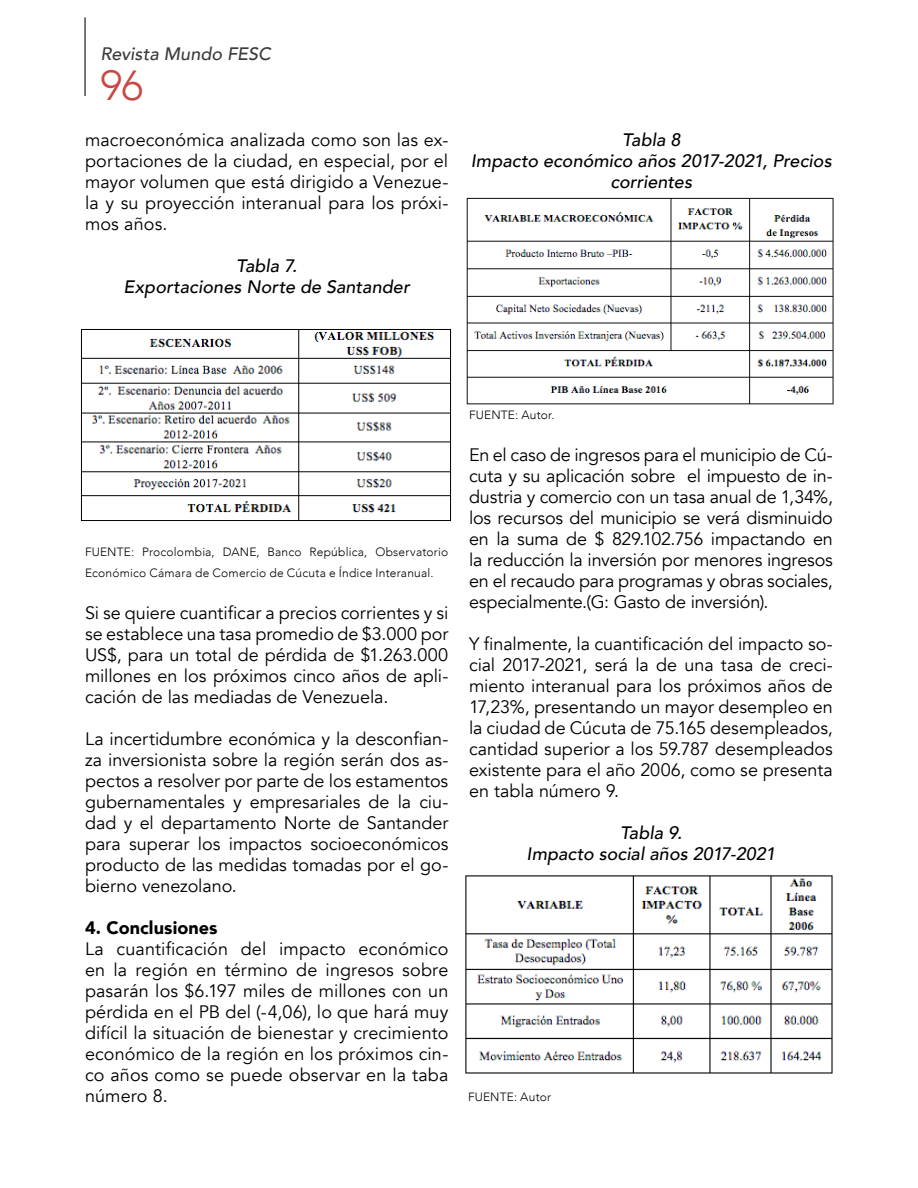
<style>
.page{position:relative;width:918px;height:1188px;background:#fff}
.page>*{position:absolute;margin:0;border:0;box-sizing:border-box;transform-origin:0 0}
.t1{font:300 42px "Avenir";color:#ca4745}
.t2{font:18px/21px "Avenir";color:#000;text-align:justify}
.t3{font:italic 500 18px/21px "Avenir";color:#000;text-align:center}
.t4{font:italic 500 18px "Avenir";color:#3c3c3b}
.t5{font:900 18px "Avenir";letter-spacing:.005em;color:#000}
.t6{font:300 12px/21px "Avenir";letter-spacing:.02em;color:#000}
</style>
<div class="page">
<hr style="left:84px;top:17px;width:2px;height:79px;background:#4a4a49">
<img style="left:81px;top:329px;width:371px;height:192px">
<img style="left:466px;top:197px;width:368px;height:208px">
<img style="left:465px;top:875px;width:368px;height:199px">
<p class="t4" style="left:100px;top:43px;width:172px">Revista Mundo FESC</p>
<h1 class="t1" style="left:100px;top:61px;width:44px">96</h1>
<p class="t2" style="left:85px;top:129px;width:365px">macroeconómica analizada como son las ex&shy;portaciones de la ciudad, en especial, por el mayor volumen que está dirigido a Venezue&shy;la y su proyección interanual para los próxi&shy;mos años.</p>
<p class="t3" style="left:124px;top:255px;width:288px">Tabla 7.<br>Exportaciones Norte de Santander</p>
<p class="t3" style="left:471px;top:129px;width:362px">Tabla 8<br>Impacto económico años 2017-2021, Precios corrientes</p>
<p class="t6" style="left:85px;top:541px;width:365px">FUENTE: Procolombia, DANE, Banco República, Observatorio<br>Económico Cámara de Comercio de Cúcuta e Índice Interanual.</p>
<p class="t2" style="left:85px;top:602px;width:365px">Si se quiere cuantificar a precios corrientes y si se establece una tasa promedio de $3.000 por US$, para un total de pérdida de $1.263.000 millones en los próximos cinco años de apli&shy;cación de las mediadas de Venezuela.</p>
<p class="t2" style="left:85px;top:728px;width:365px">La incertidumbre económica y la desconfian&shy;za inversionista sobre la región serán dos as&shy;pectos a resolver por parte de los estamentos gubernamentales y empresariales de la ciu&shy;dad y el departamento Norte de Santander para superar los impactos socioeconómicos producto de las medidas tomadas por el go&shy;bierno venezolano.</p>
<p class="t5" style="left:85px;top:912px;width:134px">4. Conclusiones</p>
<p class="t2" style="left:85px;top:938px;width:365px">La cuantificación del impacto económico en la región en término de ingresos sobre pasarán los $6.197 miles de millones con un pérdida en el PB del (-4,06), lo que hará muy difícil la situación de bienestar y crecimiento económico de la región en los próximos cin&shy;co años como se puede observar en la taba número 8.</p>
<p class="t6" style="left:469px;top:405px;width:87px">FUENTE: Autor.</p>
<p class="t2" style="left:469px;top:445px;width:365px">En el caso de ingresos para el municipio de Cú&shy;cuta y su aplicación sobre el impuesto de in&shy;dustria y comercio con un tasa anual de 1,34%, los recursos del municipio se verá disminuido en la suma de $ 829.102.756 impactando en la reducción la inversión por menores ingresos en el recaudo para programas y obras sociales, especialmente.(G: Gasto de inversión).</p>
<p class="t2" style="left:469px;top:634px;width:365px">Y finalmente, la cuantificación del impacto so&shy;cial 2017-2021, será la de una tasa de creci&shy;miento interanual para los próximos años de 17,23%, presentando un mayor desempleo en la ciudad de Cúcuta de 75.165 desempleados, cantidad superior a los 59.787 desempleados existente para el año 2006, como se presenta en tabla número 9.</p>
<p class="t3" style="left:527px;top:823px;width:250px">Tabla 9.<br>Impacto social años 2017-2021</p>
<p class="t6" style="left:468px;top:1086px;width:85px">FUENTE: Autor</p>
</div>
